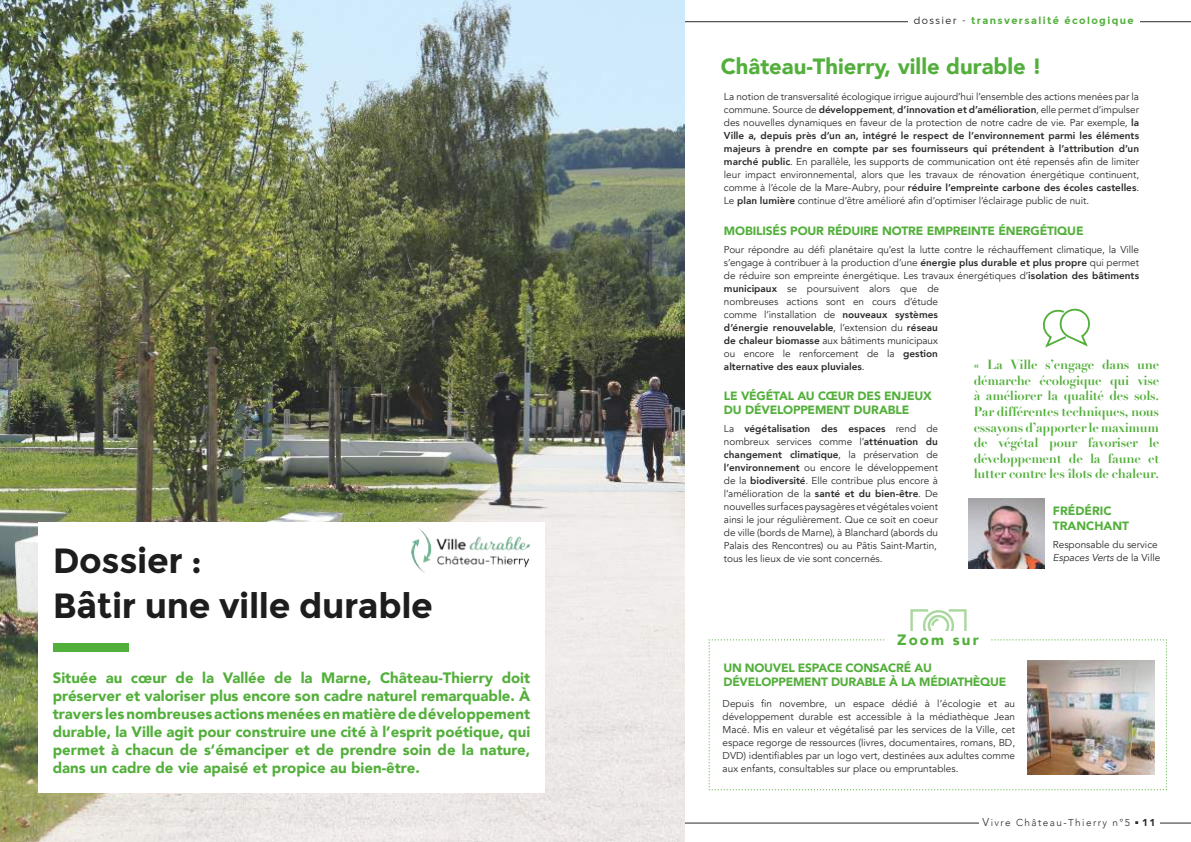
<style>
.page{position:relative;width:1191px;height:842px;background:#fff}
.page>*{position:absolute;margin:0;border:0;box-sizing:border-box;transform-origin:0 0}
.t1{font:700 35px/45px "Montserrat";letter-spacing:-.01em;color:#1d1d1d}
.t2{font:900 22px "Avenir";color:#53af3b}
.t3{font:900 15px/18px "Avenir";color:#53af3b;text-align:justify}
.t4{font:700 13px/15.6px "Didot";letter-spacing:-.02em;color:#53af3b;text-align:justify}
.t5{font:900 12px/14.4px "Avenir";letter-spacing:-.015em;color:#53af3b}
.t6{font:10px/13px "Avenir";letter-spacing:-.005em;color:#2b2b2a;text-align:justify}
.t7{font:700 10px "Montserrat";letter-spacing:.14em;color:#53af3b}
.t8{font:300 10px "Avenir";letter-spacing:.14em;color:#2b2b2a}
.s1{font-weight:300;color:#2b2b2a}
.s2{font-weight:800}
.s3{font-style:italic}
.s4{font-size:11.3px}
.s5{font-weight:900}
</style>
<div class="page">
<hr style="left:0;top:21px;width:1191px;height:1px;background:#2b2b2a">
<hr style="left:0;top:823px;width:1191px;height:1px;background:#2b2b2a">
<div style="left:979px;top:814px;width:181px;height:19px;background:#fff"></div>
<div style="left:907px;top:12px;width:232px;height:20px;background:#fff"></div>
<img style="left:0;top:0;width:684px;height:842px">
<div style="left:38px;top:522px;width:506px;height:271px;background:#fff"></div>
<img style="left:968px;top:498px;width:76px;height:71px">
<svg style="left:1042px;top:308px;width:48px;height:40px"></svg>
<div style="left:53px;top:642px;width:76px;height:9px;background:#53af3b"></div>
<svg style="left:708px;top:609px;width:458px;height:181px"></svg>
<div style="left:885px;top:631px;width:105px;height:18px;background:#fff"></div>
<img style="left:411px;top:528px;width:119px;height:45px">
<h1 class="t1" style="left:53px;top:538px;width:381px">Dossier :<br>Bâtir une ville durable</h1>
<p class="t3" style="left:53px;top:668px;width:479px">Située au cœur de la Vallée de la Marne, Château-Thierry doit préserver et valoriser plus encore son cadre naturel remarquable. À travers les nombreuses actions menées en matière de développement durable, la Ville agit pour construire une cité à l’esprit poétique, qui permet à chacun de s’émanciper et de prendre soin de la nature, dans un cadre de vie apaisé et propice au bien-être.</p>
<p class="t7" style="left:913px;top:14px;width:221px"><span class="s1">dossier -</span> transversalité écologique</p>
<h2 class="t2" style="left:721px;top:48px;width:323px">Château-Thierry, ville durable !</h2>
<p class="t6" style="left:724px;top:90px;width:417px">La notion de transversalité écologique irrigue aujourd’hui l’ensemble des actions menées par la commune. Source de <span class="s2">développement</span>, <span class="s2">d’innovation et d’amélioration</span>, elle permet d’impulser des nouvelles dynamiques en faveur de la protection de notre cadre de vie. Par exemple, <span class="s2">la Ville a, depuis près d’un an, intégré le respect de l’environnement parmi les éléments majeurs à prendre en compte par ses fournisseurs qui prétendent à l’attribution d’un marché public</span>. En parallèle, les supports de communication ont été repensés afin de limiter leur impact environnemental, alors que les travaux de rénovation énergétique continuent, comme à l’école de la Mare-Aubry, pour <span class="s2">réduire l’empreinte carbone des écoles castelles</span>.<br>Le <span class="s2">plan lumière</span> continue d’être amélioré afin d’optimiser l’éclairage public de nuit.</p>
<p class="t5" style="left:724px;top:223px;width:361px">MOBILISÉS POUR RÉDUIRE NOTRE EMPREINTE ÉNERGÉTIQUE</p>
<p class="t6" style="left:724px;top:243px;width:417px;text-align:left">Pour répondre au défi planétaire qu’est la lutte contre le réchauffement climatique, la Ville s’engage à contribuer à la production d’une <span class="s2">énergie plus durable et plus propre</span> qui permet de réduire son empreinte énergétique. Les travaux énergétiques d’<span class="s2">isolation des bâtiments municipaux</span> se poursuivent alors que de<br>nombreuses actions sont en cours d’étude<br>comme l’installation de <span class="s2">nouveaux systèmes<br>d’énergie renouvelable</span>, l’extension du <span class="s2">réseau<br>de chaleur biomasse</span> aux bâtiments municipaux<br>ou encore le renforcement de la <span class="s2">gestion<br>alternative des eaux pluviales</span>.</p>
<p class="t5" style="left:724px;top:388px;width:209px">LE VÉGÉTAL AU CŒUR DES ENJEUX<br>DU DÉVELOPPEMENT DURABLE</p>
<p class="t6" style="left:724px;top:423px;width:216px">La <span class="s2">végétalisation des espaces</span> rend de nombreux services comme l’<span class="s2">atténuation du changement climatique</span>, la préservation de <span class="s2">l’environnement</span> ou encore le développement de la <span class="s2">biodiversité</span>. Elle contribue plus encore à l’amélioration de la <span class="s2">santé et du bien-être</span>. De nouvelles surfaces paysagères et végétales voient ainsi le jour régulièrement. Que ce soit en coeur de ville (bords de Marne), à Blanchard (abords du Palais des Rencontres) ou au Pâtis Saint-Martin, tous les lieux de vie sont concernés.</p>
<p class="t4" style="left:973px;top:357px;width:187px">« La Ville s’engage dans une démarche écologique qui vise à améliorer la qualité des sols.<br>Par différentes techniques, nous essayons d’apporter le maximum de végétal pour favoriser le développement de la faune et lutter contre les îlots de chaleur.</p>
<p class="t5" style="left:1052px;top:503px;width:78px">FRÉDÉRIC<br>TRANCHANT</p>
<p class="t6" style="left:1052px;top:538px;width:109px">Responsable du service<br><span class="s3">Espaces Verts</span> de la Ville</p>
<h3 class="t3" style="left:897px;top:630px;width:83px">Zoom sur</h3>
<p class="t5" style="left:723px;top:660px;width:284px;line-height:14px">UN NOUVEL ESPACE CONSACRÉ AU<br>DÉVELOPPEMENT DURABLE À LA MÉDIATHÈQUE</p>
<p class="t6" style="left:722px;top:697px;width:294px">Depuis fin novembre, un espace dédié à l’écologie et au développement durable est accessible à la médiathèque Jean Macé. Mis en valeur et végétalisé par les services de la Ville, cet espace regorge de ressources (livres, documentaires, romans, BD, DVD) identifiables par un logo vert, destinées aux adultes comme aux enfants, consultables sur place ou empruntables.</p>
<p class="t8" style="left:982px;top:817px;width:174px"><span class="s4">V</span>ivre Château-Thierry n°5 <sup>■</sup> <span class="s5">11</span></p>
</div>
